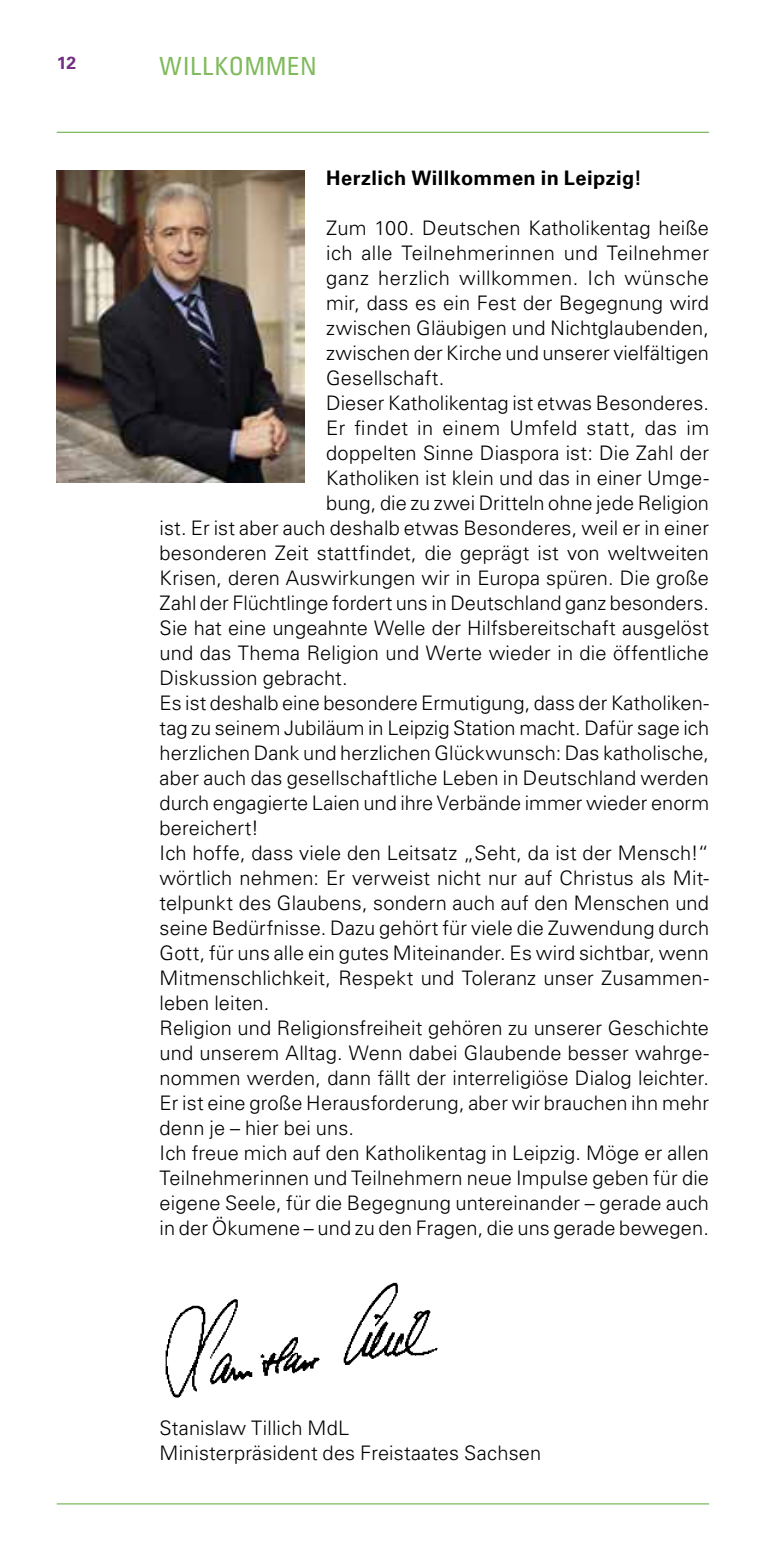
<style>
.page{position:relative;width:780px;height:1560px;background:#fff}
.page>*{position:absolute;margin:0;border:0;box-sizing:border-box;transform-origin:0 0}
.t1{font:condensed 25px "Univers LT Pro";letter-spacing:.025em;color:#7fba5c}
.t2{font:300 20px/25px "Univers LT Pro 45";letter-spacing:.01em;color:#000}
.t3{font:300 20px "Univers LT Pro 45";letter-spacing:.03em;color:#000}
.t4{font:700 20px "Univers LT Pro 65";letter-spacing:.02em;color:#000}
.t5{font:700 17.5px "Univers LT Pro 65";color:#712e82}
</style>
<div class="page">
<hr style="left:57px;top:132px;width:652px;height:1px;background:#7fba5c">
<hr style="left:57px;top:1502px;width:652px;height:2px;background:#7fba5c">
<img style="left:57px;top:170px;width:248px;height:312px">
<img style="left:165px;top:1282px;width:273px;height:116px">
<p class="t5" style="left:57px;top:53px;width:21px">12</p>
<p class="t1" style="left:159px;top:50px;width:159px">WILLKOMMEN</p>
<p class="t4" style="left:326px;top:166px;width:317px">Herzlich Willkommen in Leipzig!</p>
<p class="t2" style="left:326px;top:215px;width:384px">Zum 100. Deutschen Katholikentag heiße</p>
<p class="t2" style="left:326px;top:240px;width:384px">ich alle Teilnehmerinnen und Teilnehmer</p>
<p class="t2" style="left:326px;top:265px;width:384px">ganz herzlich willkommen. Ich wünsche</p>
<p class="t2" style="left:326px;top:290px;width:384px">mir, dass es ein Fest der Begegnung wird</p>
<p class="t2" style="left:326px;top:315px;width:384px">zwischen Gläubigen und Nichtglaubenden,</p>
<p class="t2" style="left:326px;top:340px;width:384px">zwischen der Kirche und unserer vielfältigen</p>
<p class="t2" style="left:326px;top:365px;width:120px">Gesellschaft.</p>
<p class="t2" style="left:326px;top:390px;width:384px">Dieser Katholikentag ist etwas Besonderes.</p>
<p class="t3" style="left:326px;top:415px;width:384px">Er findet in einem Umfeld statt, das im</p>
<p class="t2" style="left:326px;top:440px;width:384px">doppelten Sinne Diaspora ist: Die Zahl der</p>
<p class="t2" style="left:326px;top:465px;width:384px">Katholiken ist klein und das in einer Umge-</p>
<p class="t2" style="left:326px;top:490px;width:384px">bung, die zu zwei Dritteln ohne jede Religion</p>
<p class="t2" style="left:159px;top:515px;width:551px">ist. Er ist aber auch deshalb etwas Besonderes, weil er in einer</p>
<p class="t2" style="left:159px;top:540px;width:551px">besonderen Zeit stattfindet, die geprägt ist von weltweiten</p>
<p class="t2" style="left:159px;top:565px;width:551px">Krisen, deren Auswirkungen wir in Europa spüren. Die große</p>
<p class="t2" style="left:159px;top:590px;width:551px">Zahl der Flüchtlinge fordert uns in Deutschland ganz besonders.</p>
<p class="t2" style="left:159px;top:615px;width:551px">Sie hat eine ungeahnte Welle der Hilfsbereitschaft ausgelöst</p>
<p class="t2" style="left:159px;top:640px;width:551px">und das Thema Religion und Werte wieder in die öffentliche</p>
<p class="t2" style="left:159px;top:665px;width:190px">Diskussion gebracht.</p>
<p class="t2" style="left:159px;top:690px;width:551px">Es ist deshalb eine besondere Ermutigung, dass der Katholiken-</p>
<p class="t2" style="left:159px;top:715px;width:551px">tag zu seinem Jubiläum in Leipzig Station macht. Dafür sage ich</p>
<p class="t2" style="left:159px;top:740px;width:551px">herzlichen Dank und herzlichen Glückwunsch: Das katholische,</p>
<p class="t2" style="left:159px;top:765px;width:551px">aber auch das gesellschaftliche Leben in Deutschland werden</p>
<p class="t2" style="left:159px;top:790px;width:551px">durch engagierte Laien und ihre Verbände immer wieder enorm</p>
<p class="t2" style="left:159px;top:815px;width:101px">bereichert!</p>
<p class="t2" style="left:159px;top:840px;width:551px">Ich hoffe, dass viele den Leitsatz „Seht, da ist der Mensch!“</p>
<p class="t2" style="left:159px;top:865px;width:551px">wörtlich nehmen: Er verweist nicht nur auf Christus als Mit-</p>
<p class="t2" style="left:159px;top:890px;width:551px">telpunkt des Glaubens, sondern auch auf den Menschen und</p>
<p class="t2" style="left:159px;top:915px;width:551px">seine Bedürfnisse. Dazu gehört für viele die Zuwendung durch</p>
<p class="t2" style="left:159px;top:940px;width:551px">Gott, für uns alle ein gutes Miteinander. Es wird sichtbar, wenn</p>
<p class="t2" style="left:159px;top:965px;width:551px">Mitmenschlichkeit, Respekt und Toleranz unser Zusammen-</p>
<p class="t2" style="left:159px;top:990px;width:111px">leben leiten.</p>
<p class="t2" style="left:159px;top:1015px;width:551px">Religion und Religionsfreiheit gehören zu unserer Geschichte</p>
<p class="t2" style="left:159px;top:1040px;width:551px">und unserem Alltag. Wenn dabei Glaubende besser wahrge-</p>
<p class="t2" style="left:159px;top:1065px;width:551px">nommen werden, dann fällt der interreligiöse Dialog leichter.</p>
<p class="t2" style="left:159px;top:1090px;width:551px">Er ist eine große Herausforderung, aber wir brauchen ihn mehr</p>
<p class="t2" style="left:159px;top:1115px;width:196px">denn je – hier bei uns.</p>
<p class="t2" style="left:159px;top:1140px;width:551px">Ich freue mich auf den Katholikentag in Leipzig. Möge er allen</p>
<p class="t2" style="left:159px;top:1165px;width:551px">Teilnehmerinnen und Teilnehmern neue Impulse geben für die</p>
<p class="t2" style="left:159px;top:1190px;width:551px">eigene Seele, für die Begegnung untereinander – gerade auch</p>
<p class="t2" style="left:159px;top:1215px;width:551px">in der Ökumene – und zu den Fragen, die uns gerade bewegen.</p>
<p class="t2" style="left:159px;top:1415px;width:383px">Stanislaw Tillich MdL<br>Ministerpräsident des Freistaates Sachsen</p>
</div>
